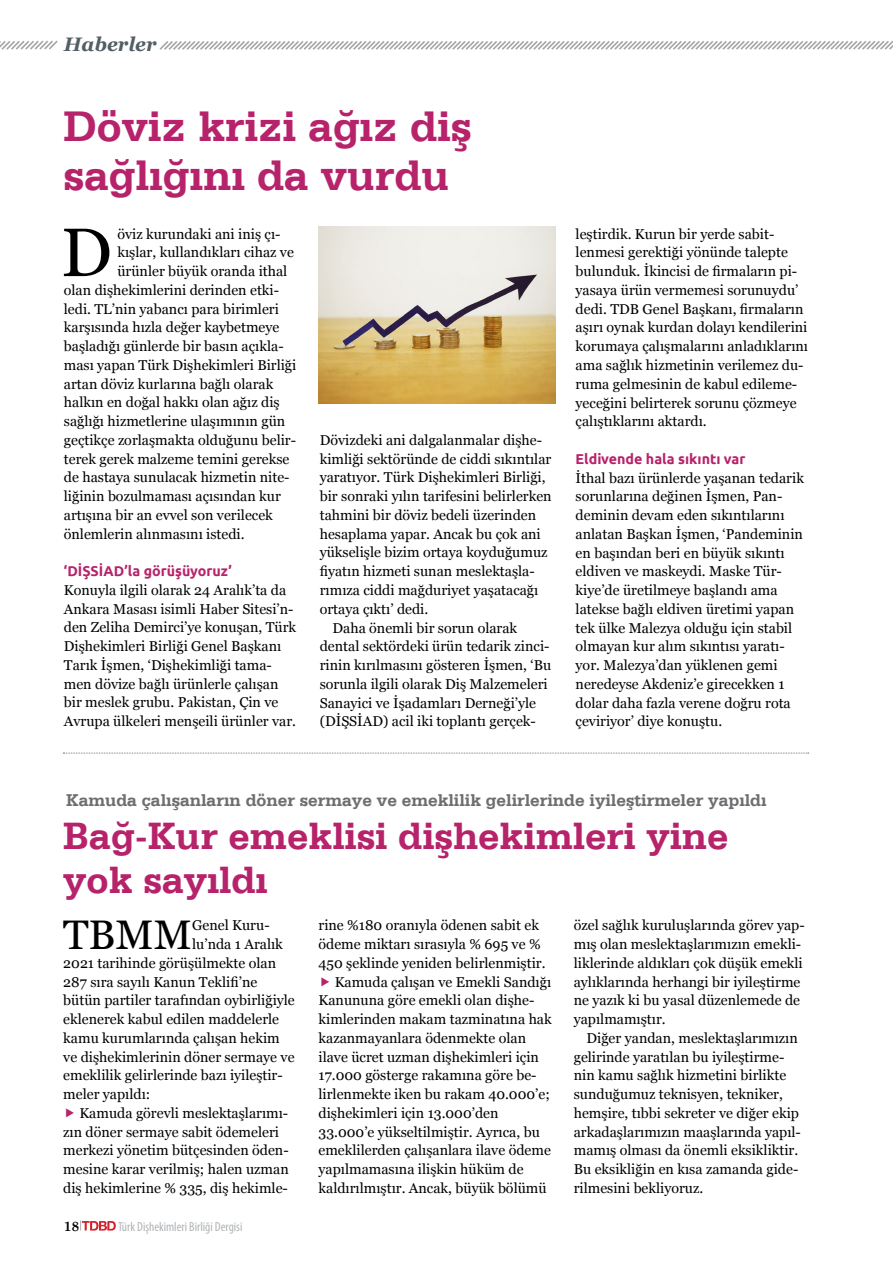
<style>
.page{position:relative;width:893px;height:1263px;background:#fff}
.page>*{position:absolute;margin:0;border:0;box-sizing:border-box;transform-origin:0 0}
.t1{font:68.4px "Georgia";color:#000}
.t2{font:700 45px/49.5px "Serifa BT";color:#b7236b}
.t3{font:41.25px "Georgia";color:#000}
.t4{font:700 40.05px/44.1px "Serifa BT";color:#b7236b}
.t5{font:italic 700 19.5px "Georgia";color:#525f65}
.t6{font:700 18px "Serifa BT";color:#6d6e71}
.t7{font:14.25px/18.8px "Georgia";color:#000}
.t8{font:700 14.25px "Ubuntu";color:#b7236b}
.t9{font:700 13.5px "Century Schoolbook";color:#000}
.t10{font:condensed 13.05px "Myriad Pro";color:#b1b4b6}
</style>
<div class="page">
<svg style="left:0;top:40px;width:58px;height:10px"></svg>
<svg style="left:159px;top:41px;width:734px;height:9px"></svg>
<svg style="left:80px;top:1220px;width:36px;height:10px"></svg>
<img style="left:319px;top:226px;width:236px;height:178px">
<svg style="left:63px;top:753px;width:746px;height:1px"></svg>
<h3 class="t5" style="left:64px;top:30px;width:94px">Haberler</h3>
<h2 class="t2" style="left:64px;top:100px;width:409px">Döviz krizi ağız diş sağlığını da vurdu</h2>
<h1 class="t1" style="left:61px;top:203px;width:53px">D</h1>
<p class="t7" style="left:117px;top:224px;width:165px">öviz kurundaki ani iniş çı-</p>
<p class="t7" style="left:117px;top:242px;width:178px">kışlar, kullandıkları cihaz ve</p>
<p class="t7" style="left:117px;top:261px;width:171px">ürünler büyük oranda ithal</p>
<p class="t7" style="left:64px;top:280px;width:217px">olan dişhekimlerini derinden etki-</p>
<p class="t7" style="left:64px;top:299px;width:217px">ledi. TL’nin yabancı para birimleri</p>
<p class="t7" style="left:64px;top:317px;width:217px">karşısında hızla değer kaybetmeye</p>
<p class="t7" style="left:64px;top:336px;width:221px">başladığı günlerde bir basın açıkla-</p>
<p class="t7" style="left:64px;top:355px;width:234px">ması yapan Türk Dişhekimleri Birliği</p>
<p class="t7" style="left:64px;top:374px;width:211px">artan döviz kurlarına bağlı olarak</p>
<p class="t7" style="left:64px;top:392px;width:217px">halkın en doğal hakkı olan ağız diş</p>
<p class="t7" style="left:64px;top:411px;width:223px">sağlığı hizmetlerine ulaşımının gün</p>
<p class="t7" style="left:64px;top:430px;width:234px">geçtikçe zorlaşmakta olduğunu belir-</p>
<p class="t7" style="left:64px;top:449px;width:227px">terek gerek malzeme temini gerekse</p>
<p class="t7" style="left:64px;top:467px;width:227px">de hastaya sunulacak hizmetin nite-</p>
<p class="t7" style="left:64px;top:486px;width:219px">liğinin bozulmaması açısından kur</p>
<p class="t7" style="left:64px;top:505px;width:211px">artışına bir an evvel son verilecek</p>
<p class="t7" style="left:64px;top:524px;width:182px">önlemlerin alınmasını istedi.</p>
<p class="t8" style="left:64px;top:562px;width:170px">‘DİŞSİAD’la görüşüyoruz’</p>
<p class="t7" style="left:64px;top:580px;width:234px">Konuyla ilgili olarak 24 Aralık’ta da Ankara Masası isimli Haber Sitesi’n&shy;den Zeliha Demirci’ye konuşan, Türk Dişhekimleri Birliği Genel Başkanı Tarık İşmen, ‘Dişhekimliği tama&shy;men dövize bağlı ürünlerle çalışan bir meslek grubu. Pakistan, Çin ve Avrupa ülkeleri menşeili ürünler var.</p>
<p class="t7" style="left:320px;top:430px;width:224px">Dövizdeki ani dalgalanmalar dişhe-</p>
<p class="t7" style="left:320px;top:449px;width:233px">kimliği sektöründe de ciddi sıkıntılar</p>
<p class="t7" style="left:320px;top:468px;width:227px">yaratıyor. Türk Dişhekimleri Birliği,</p>
<p class="t7" style="left:320px;top:486px;width:233px">bir sonraki yılın tarifesini belirlerken</p>
<p class="t7" style="left:320px;top:505px;width:218px">tahmini bir döviz bedeli üzerinden</p>
<p class="t7" style="left:320px;top:524px;width:223px">hesaplama yapar. Ancak bu çok ani</p>
<p class="t7" style="left:320px;top:543px;width:229px">yükselişle bizim ortaya koyduğumuz</p>
<p class="t7" style="left:320px;top:561px;width:217px">fiyatın hizmeti sunan meslektaşla-</p>
<p class="t7" style="left:320px;top:580px;width:220px">rımıza ciddi mağduriyet yaşatacağı</p>
<p class="t7" style="left:320px;top:599px;width:110px">ortaya çıktı’ dedi.</p>
<p class="t7" style="left:332px;top:618px;width:186px">Daha önemli bir sorun olarak</p>
<p class="t7" style="left:320px;top:636px;width:231px">dental sektördeki ürün tedarik zinci-</p>
<p class="t7" style="left:320px;top:655px;width:233px">rinin kırılmasını gösteren İşmen, ‘Bu</p>
<p class="t7" style="left:320px;top:674px;width:229px">sorunla ilgili olarak Diş Malzemeleri</p>
<p class="t7" style="left:320px;top:693px;width:218px">Sanayici ve İşadamları Derneği’yle</p>
<p class="t7" style="left:320px;top:711px;width:218px">(DİŞSİAD) acil iki toplantı gerçek-</p>
<p class="t7" style="left:576px;top:224px;width:234px">leştirdik. Kurun bir yerde sabit&shy;lenmesi gerektiği yönünde talepte bulunduk. İkincisi de firmaların pi&shy;yasaya ürün vermemesi sorunuydu’ dedi. TDB Genel Başkanı, firmaların aşırı oynak kurdan dolayı kendilerini korumaya çalışmalarını anladıklarını ama sağlık hizmetinin verilemez du&shy;ruma gelmesinin de kabul edileme&shy;yeceğini belirterek sorunu çözmeye çalıştıklarını aktardı.</p>
<p class="t8" style="left:576px;top:450px;width:171px">Eldivende hala sıkıntı var</p>
<p class="t7" style="left:576px;top:468px;width:230px">İthal bazı ürünlerde yaşanan tedarik sorunlarına değinen İşmen, Pan&shy;deminin devam eden sıkıntılarını anlatan Başkan İşmen, ‘Pandeminin en başından beri en büyük sıkıntı eldiven ve maskeydi. Maske Tür&shy;kiye’de üretilmeye başlandı ama latekse bağlı eldiven üretimi yapan tek ülke Malezya olduğu için stabil olmayan kur alım sıkıntısı yaratı&shy;yor. Malezya’dan yüklenen gemi neredeyse Akdeniz’e girecekken 1 dolar daha fazla verene doğru rota çeviriyor’ diye konuştu.</p>
<p class="t6" style="left:66px;top:789px;width:702px">Kamuda çalışanların döner sermaye ve emeklilik gelirlerinde iyileştirmeler yapıldı</p>
<h3 class="t4" style="left:63px;top:813px;width:667px">Bağ-Kur emeklisi dişhekimleri yine yok sayıldı</h3>
<h3 class="t3" style="left:63px;top:905px;width:131px">TBMM</h3>
<p class="t7" style="left:192px;top:915px;width:79px">Genel Kuru-</p>
<p class="t7" style="left:192px;top:934px;width:92px">lu’nda 1 Aralık</p>
<p class="t7" style="left:63px;top:953px;width:214px">2021 tarihinde görüşülmekte olan</p>
<p class="t7" style="left:63px;top:972px;width:196px">287 sıra sayılı Kanun Teklifi’ne</p>
<p class="t7" style="left:63px;top:990px;width:233px">bütün partiler tarafından oybirliğiyle</p>
<p class="t7" style="left:63px;top:1009px;width:217px">eklenerek kabul edilen maddelerle</p>
<p class="t7" style="left:63px;top:1028px;width:218px">kamu kurumlarında çalışan hekim</p>
<p class="t7" style="left:63px;top:1047px;width:233px">ve dişhekimlerinin döner sermaye ve</p>
<p class="t7" style="left:63px;top:1065px;width:221px">emeklilik gelirlerinde bazı iyileştir-</p>
<p class="t7" style="left:63px;top:1084px;width:89px">meler yapıldı:</p>
<p class="t7" style="left:79px;top:1103px;width:210px">Kamuda görevli meslektaşlarımı-</p>
<p class="t7" style="left:63px;top:1122px;width:217px">zın döner sermaye sabit ödemeleri</p>
<p class="t7" style="left:63px;top:1140px;width:227px">merkezi yönetim bütçesinden öden-</p>
<p class="t7" style="left:63px;top:1159px;width:227px">mesine karar verilmiş; halen uzman</p>
<p class="t7" style="left:63px;top:1178px;width:226px">diş hekimlerine % 335, diş hekimle-</p>
<p class="t9" style="left:64px;top:1217px;width:17px">18</p>
<p class="t10" style="left:118px;top:1218px;width:126px">Türk Dişhekimleri Birliği Dergisi</p>
<p class="t7" style="left:319px;top:915px;width:222px">rine %180 oranıyla ödenen sabit ek</p>
<p class="t7" style="left:319px;top:934px;width:224px">ödeme miktarı sırasıyla % 695 ve %</p>
<p class="t7" style="left:319px;top:953px;width:229px">450 şeklinde yeniden belirlenmiştir.</p>
<p class="t7" style="left:335px;top:972px;width:218px">Kamuda çalışan ve Emekli Sandığı</p>
<p class="t7" style="left:319px;top:990px;width:217px">Kanununa göre emekli olan dişhe-</p>
<p class="t7" style="left:319px;top:1009px;width:235px">kimlerinden makam tazminatına hak</p>
<p class="t7" style="left:319px;top:1028px;width:209px">kazanmayanlara ödenmekte olan</p>
<p class="t7" style="left:319px;top:1047px;width:222px">ilave ücret uzman dişhekimleri için</p>
<p class="t7" style="left:319px;top:1065px;width:220px">17.000 gösterge rakamına göre be-</p>
<p class="t7" style="left:319px;top:1084px;width:233px">lirlenmekte iken bu rakam 40.000’e;</p>
<p class="t7" style="left:319px;top:1103px;width:181px">dişhekimleri için 13.000’den</p>
<p class="t7" style="left:319px;top:1122px;width:223px">33.000’e yükseltilmiştir. Ayrıca, bu</p>
<p class="t7" style="left:319px;top:1140px;width:234px">emeklilerden çalışanlara ilave ödeme</p>
<p class="t7" style="left:319px;top:1159px;width:207px">yapılmamasına ilişkin hüküm de</p>
<p class="t7" style="left:319px;top:1178px;width:230px">kaldırılmıştır. Ancak, büyük bölümü</p>
<p class="t7" style="left:574px;top:915px;width:232px">özel sağlık kuruluşlarında görev yap&shy;mış olan meslektaşlarımızın emekli&shy;liklerinde aldıkları çok düşük emekli aylıklarında herhangi bir iyileştirme ne yazık ki bu yasal düzenlemede de yapılmamıştır.</p>
<p class="t7" style="left:574px;top:1028px;width:229px;text-indent:13px">Diğer yandan, meslektaşlarımızın gelirinde yaratılan bu iyileştirme&shy;nin kamu sağlık hizmetini birlikte sunduğumuz teknisyen, tekniker, hemşire, tıbbi sekreter ve diğer ekip arkadaşlarımızın maaşlarında yapıl&shy;mamış olması da önemli eksikliktir.<br>Bu eksikliğin en kısa zamanda gide&shy;rilmesini bekliyoruz.</p>
</div>
